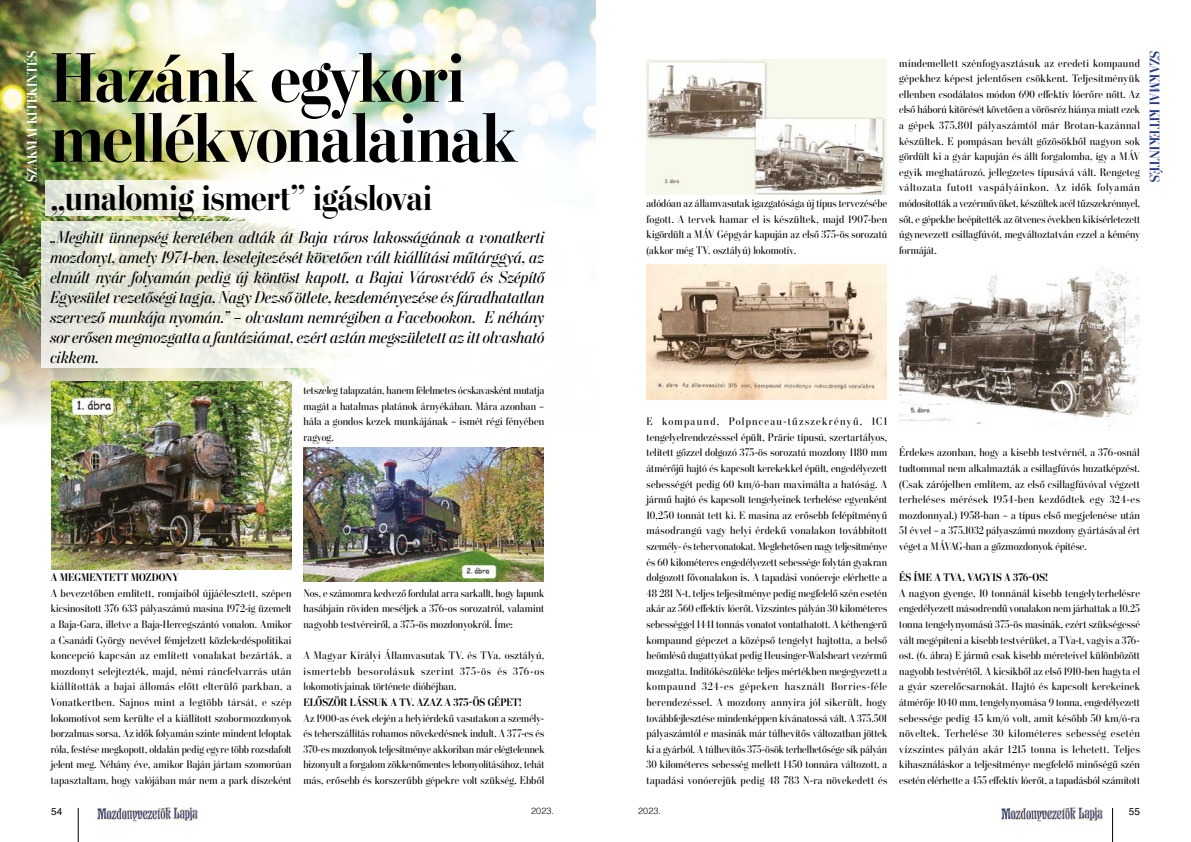
<style>
.page{position:relative;width:1191px;height:842px;background:#fff}
.page>*{position:absolute;margin:0;border:0;box-sizing:border-box;transform-origin:0 0}
.t1{font:700 70px/60px "Stilson Display M";letter-spacing:-.015em;color:#000}
.t2{font:700 36px "Stilson Display M";letter-spacing:-.005em;color:#000}
.t3{font:italic 17px/20px "Stilson Display M";letter-spacing:.01em;color:#000;text-align:justify}
.t4{font:700 14px "Stilson Display M";letter-spacing:.005em;color:#22398e}
.t5{font:700 14px "Stilson Display M";letter-spacing:.005em;color:#fff}
.t6{font:11px/15.6px "Stilson Display M";letter-spacing:.01em;color:#000;text-align:justify}
.t7{font:700 11px "Stilson Display M";letter-spacing:.015em;color:#000}
.t8{font:10px "Helvetica";color:#000}
.t9{font:300 9px "Helvetica";letter-spacing:.02em;color:#000}
</style>
<div class="page">
<hr style="left:1112px;top:808px;width:1px;height:34px;background:#000">
<hr style="left:78px;top:808px;width:1px;height:34px;background:#000">
<img style="left:1001px;top:807px;width:102px;height:15px">
<img style="left:97px;top:807px;width:101px;height:15px">
<img style="left:0;top:0;width:595px;height:461px">
<img style="left:51px;top:382px;width:240px;height:187px">
<img style="left:646px;top:60px;width:241px;height:135px">
<img style="left:646px;top:264px;width:241px;height:135px">
<img style="left:899px;top:267px;width:241px;height:160px">
<img style="left:303px;top:447px;width:241px;height:134px">
<svg style="left:41px;top:221px;width:522px;height:147px"></svg>
<svg style="left:45px;top:180px;width:397px;height:35px"></svg>
<p class="t5" style="left:24px;top:182px;width:132px;rotate:-90deg">SZAKMAI KITEKINTÉS</p>
<h1 class="t1" style="left:51px;top:49px;width:467px">Hazánk egykori mellékvonalainak</h1>
<h2 class="t2" style="left:51px;top:177px;width:383px">„unalomig ismert” igáslovai</h2>
<p class="t3" style="left:51px;top:227px;width:495px">„Meghitt ünnepség keretében adták át Baja város lakosságának a vonatkerti mozdonyt, amely 1974-ben, leselejtezését követően vált kiállítási műtárggyá, az elmúlt nyár folyamán pedig új köntöst kapott, a Bajai Városvédő és Szépítő Egyesület vezetőségi tagja, Nagy Dezső ötlete, kezdeményezése és fáradhatatlan szervező munkája nyomán.” – olvastam nemrégiben a Facebookon. E néhány sor erősen megmozgatta a fantáziámat, ezért aztán megszületett az itt olvasható cikkem.</p>
<p class="t6" style="left:303px;top:383px;width:242px">tetszeleg talapzatán, hanem félelmetes ócskavasként mutatja magát a hatalmas platánok árnyékában. Mára azonban – hála a gondos kezek munkájának – ismét régi fényében ragyog.</p>
<p class="t7" style="left:51px;top:571px;width:130px">A MEGMENTETT MOZDONY</p>
<p class="t6" style="left:51px;top:585px;width:242px">A bevezetőben említett, romjaiból újjáélesztett, szépen kicsinosított 376 633 pályaszámú masina 1972-ig üzemelt a Baja-Gara, illetve a Baja-Hercegszántó vonalon. Amikor a Csanádi György nevével fémjelzett közlekedéspolitikai koncepció kapcsán az említett vonalakat bezárták, a mozdonyt selejtezték, majd, némi ráncfelvarrás után kiállították a bajai állomás előtt elterülő parkban, a Vonatkertben. Sajnos mint a legtöbb társát, e szép lokomotívot sem kerülte el a kiállított szobormozdonyok borzalmas sorsa. Az idők folyamán szinte mindent leloptak róla, festése megkopott, oldalán pedig egyre több rozsdafolt jelent meg. Néhány éve, amikor Baján jártam szomorúan tapasztaltam, hogy valójában már nem a park díszeként</p>
<p class="t6" style="left:303px;top:585px;width:242px">Nos, e számomra kedvező fordulat arra sarkallt, hogy lapunk hasábjain röviden meséljek a 376-os sorozatról, valamint nagyobb testvéreiről, a 375-ös mozdonyokról. Íme:</p>
<p class="t6" style="left:303px;top:648px;width:242px">A Magyar Királyi Államvasutak TV. és TVa. osztályú, ismertebb besorolásuk szerint 375-ös és 376-os lokomotívjainak története dióhéjban.</p>
<p class="t7" style="left:303px;top:696px;width:220px">ELŐSZÖR LÁSSUK A TV. AZAZ A 375-ÖS GÉPET!</p>
<p class="t6" style="left:303px;top:710px;width:242px">Az 1900-as évek elején a helyiérdekű vasutakon a személy&shy;és teherszállítás rohamos növekedésnek indult. A 377-es és 370-es mozdonyok teljesítménye akkoriban már elégtelennek bizonyult a forgalom zökkenőmentes lebonyolításához, tehát más, erősebb és korszerűbb gépekre volt szükség. Ebből</p>
<p class="t6" style="left:646px;top:195px;width:242px">adódóan az államvasutak igazgatósága új típus tervezésébe fogott. A tervek hamar el is készültek, majd 1907-ben kigördült a MÁV Gépgyár kapuján az első 375-ös sorozatú (akkor még TV. osztályú) lokomotív.</p>
<p class="t6" style="left:899px;top:55px;width:242px">mindemellett szénfogyasztásuk az eredeti kompaund gépekhez képest jelentősen csökkent. Teljesítményük ellenben csodálatos módon 690 effektív lóerőre nőtt. Az első háború kitörését követően a vörösréz hiánya miatt ezek a gépek 375.801 pályaszámtól már Brotan-kazánnal készültek. E pompásan bevált gőzösökből nagyon sok gördült ki a gyár kapuján és állt forgalomba, így a MÁV egyik meghatározó, jellegzetes típusává vált. Rengeteg változata futott vaspályáinkon. Az idők folyamán módosították a vezérművüket, készültek acél tűzszekrénnyel, sőt, e gépekbe beépítették az ötvenes években kikísérletezett úgynevezett csillagfúvót, megváltoztatván ezzel a kémény formáját.</p>
<p class="t6" style="left:646px;top:414px;width:242px">E kompaund, Polpnceau-tűzszekrényű, 1C1 tengelyelrendezésssel épült, Prärie típusú, szertartályos, telített gőzzel dolgozó 375-ös sorozatú mozdony 1180 mm átmérőjű hajtó és kapcsolt kerekekkel épült, engedélyezett sebességét pedig 60 km/ó-ban maximálta a hatóság. A jármű hajtó és kapcsolt tengelyeinek terhelése egyenként 10,250 tonnát tett ki. E masina az erősebb felépítményű másodrangú vagy helyi érdekű vonalakon továbbított személy- és tehervonatokat. Meglehetősen nagy teljesítménye és 60 kilométeres engedélyezett sebessége folytán gyakran dolgozott fővonalakon is. A tapadási vonóereje elérhette a 48 281 N-t, teljes teljesítménye pedig megfelelő szén esetén akár az 560 effektív lóerőt. Vízszintes pályán 30 kilométeres sebességgel 1441 tonnás vonatot vontathatott. A kéthengerű kompaund gépezet a középső tengelyt hajtotta, a belső beömlésű dugattyúkat pedig Heusinger-Walsheart vezérmű mozgatta. Indítókészüléke teljes mértékben megegyezett a kompaund 324-es gépeken használt Borries-féle berendezéssel. A mozdony annyira jól sikerült, hogy továbbfejlesztése mindenképpen kívánatossá vált. A 375.501 pályaszámtól e masinák már túlhevítős változatban jöttek ki a gyárból. A túlhevítős 375-ösök terhelhetősége sík pályán 30 kilométeres sebesség mellett 1450 tonnára változott, a tapadási vonóerejük pedig 48 783 N-ra növekedett és</p>
<p class="t6" style="left:899px;top:445px;width:242px">Érdekes azonban, hogy a kisebb testvérnél, a 376-osnál tudtommal nem alkalmazták a csillagfúvós huzatképzést. (Csak zárójelben említem, az első csillagfúvóval végzett terheléses mérések 1954-ben kezdődtek egy 324-es mozdonnyal.) 1958-ban – a típus első megjelenése után 51 évvel – a 375.1032 pályaszámú mozdony gyártásával ért véget a MÁVAG-ban a gőzmozdonyok építése.</p>
<p class="t7" style="left:899px;top:571px;width:150px">ÉS ÍME A TVA, VAGYIS A 376-OS!</p>
<p class="t6" style="left:899px;top:585px;width:242px">A nagyon gyenge, 10 tonnánál kisebb tengelyterhelésre engedélyezett másodrendű vonalakon nem járhattak a 10.25 tonna tengelynyomású 375-ös masinák, ezért szükségessé vált megépíteni a kisebb testvérüket, a TVa-t, vagyis a 376- ost. (6. ábra) E jármű csak kisebb méreteivel különbözött nagyobb testvérétől. A kicsikből az első 1910-ben hagyta el a gyár szerelőcsarnokát. Hajtó és kapcsolt kerekeinek átmérője 1040 mm, tengelynyomása 9 tonna, engedélyezett sebessége pedig 45 km/ó volt, amit később 50 km/ó-ra növeltek. Terhelése 30 kilométeres sebesség esetén vízszintes pályán akár 1215 tonna is lehetett. Teljes kihasználáskor a teljesítménye megfelelő minőségű szén esetén elérhette a 455 effektív lóerőt, a tapadásból számított</p>
<p class="t8" style="left:51px;top:804px;width:13px">54</p>
<p class="t9" style="left:531px;top:803px;width:25px">2023.</p>
<p class="t9" style="left:638px;top:803px;width:25px">2023.</p>
<p class="t8" style="left:1128px;top:804px;width:13px">55</p>
<p class="t4" style="left:1162px;top:51px;width:132px;rotate:90deg">SZAKMAI KITEKINTÉS</p>
</div>
